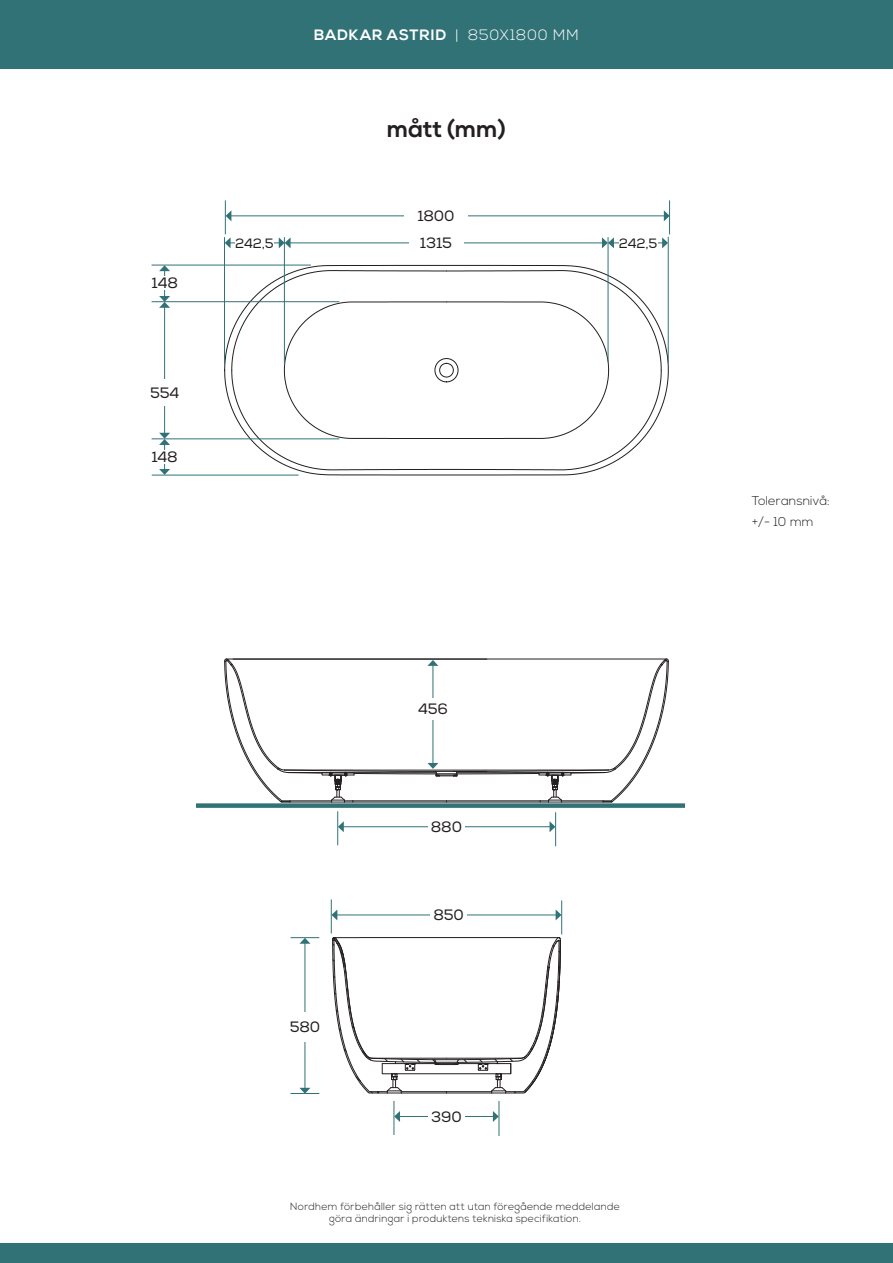
<style>
.page{position:relative;width:893px;height:1263px;background:#fff}
.page>*{position:absolute;margin:0;border:0;box-sizing:border-box;transform-origin:0 0}
.t1{font:700 24px "Nexa";letter-spacing:-.005em;color:#231f20}
.sid_2_h2_högerställd{font:15px "Nexa";letter-spacing:-.01em;color:#231f20}
.sid_2_h2{font:700 15px "Nexa";letter-spacing:.065em;color:#fff}
.sid_2_h2_högerställd-2{font:13.5px "Nexa";letter-spacing:-.01em;color:#231f20}
.sid_2_tabell_fakta{font:300 12.75px "Nexa";letter-spacing:.01em;color:#231f20}
.sid_2_bildtext{font:300 10.5px/12.6px "Nexa";letter-spacing:.025em;color:#231f20;text-align:center}
.s1{font-weight:300}
</style>
<div class="page">
<svg style="left:224px;top:265px;width:445px;height:211px"></svg>
<div style="left:0;top:0;width:893px;height:68px;background:#317276"></div>
<div style="left:0;top:1244px;width:893px;height:19px;background:#317276"></div>
<hr style="left:305px;top:943px;width:1px;height:146px;background:#317276">
<hr style="left:337px;top:914px;width:219px;height:1px;background:#317276">
<svg style="left:332px;top:910px;width:5px;height:10px"></svg>
<svg style="left:556px;top:910px;width:5px;height:10px"></svg>
<div style="left:288px;top:1012px;width:34px;height:30px;background:#fff"></div>
<svg style="left:291px;top:1088px;width:28px;height:6px"></svg>
<svg style="left:291px;top:937px;width:28px;height:7px"></svg>
<div style="left:430px;top:906px;width:37px;height:17px;background:#fff"></div>
<hr style="left:561px;top:900px;width:1px;height:34px;background:#317276">
<hr style="left:331px;top:899px;width:1px;height:34px;background:#317276">
<svg style="left:224px;top:658px;width:445px;height:145px"></svg>
<div style="left:416px;top:698px;width:34px;height:21px;background:#fff"></div>
<div style="left:196px;top:803px;width:489px;height:5px;background:#317276"></div>
<hr style="left:290px;top:242px;width:313px;height:1px;background:#317276">
<hr style="left:230px;top:242px;width:50px;height:1px;background:#317276">
<svg style="left:225px;top:237px;width:6px;height:11px"></svg>
<svg style="left:279px;top:237px;width:12px;height:11px"></svg>
<hr style="left:613px;top:242px;width:50px;height:1px;background:#317276">
<svg style="left:602px;top:237px;width:12px;height:11px"></svg>
<svg style="left:662px;top:237px;width:6px;height:11px"></svg>
<div style="left:619px;top:238px;width:38px;height:10px;background:#fff"></div>
<hr style="left:284px;top:237px;width:1px;height:128px;background:#317276">
<hr style="left:668px;top:237px;width:1px;height:126px;background:#317276">
<hr style="left:224px;top:237px;width:1px;height:128px;background:#317276">
<hr style="left:608px;top:237px;width:1px;height:125px;background:#317276">
<hr style="left:152px;top:439px;width:187px;height:1px;background:#317276">
<hr style="left:151px;top:265px;width:160px;height:1px;background:#317276">
<hr style="left:152px;top:301px;width:187px;height:1px;background:#317276">
<hr style="left:152px;top:475px;width:147px;height:1px;background:#317276">
<hr style="left:164px;top:307px;width:1px;height:127px;background:#317276">
<svg style="left:159px;top:433px;width:11px;height:42px"></svg>
<svg style="left:159px;top:265px;width:11px;height:43px"></svg>
<div style="left:148px;top:379px;width:34px;height:27px;background:#fff"></div>
<div style="left:152px;top:276px;width:26px;height:14px;background:#fff"></div>
<hr style="left:231px;top:215px;width:434px;height:1px;background:#317276">
<svg style="left:226px;top:211px;width:5px;height:10px"></svg>
<svg style="left:664px;top:210px;width:5px;height:11px"></svg>
<hr style="left:669px;top:200px;width:1px;height:34px;background:#317276">
<hr style="left:225px;top:200px;width:1px;height:34px;background:#317276">
<div style="left:409px;top:234px;width:54px;height:17px;background:#fff"></div>
<div style="left:404px;top:207px;width:64px;height:17px;background:#fff"></div>
<svg style="left:332px;top:937px;width:229px;height:157px"></svg>
<hr style="left:343px;top:826px;width:207px;height:1px;background:#317276">
<svg style="left:338px;top:821px;width:6px;height:11px"></svg>
<svg style="left:549px;top:821px;width:6px;height:11px"></svg>
<div style="left:428px;top:818px;width:37px;height:17px;background:#fff"></div>
<hr style="left:555px;top:812px;width:1px;height:34px;background:#317276">
<hr style="left:337px;top:811px;width:1px;height:34px;background:#317276">
<hr style="left:399px;top:1116px;width:95px;height:1px;background:#317276">
<svg style="left:395px;top:1111px;width:5px;height:11px"></svg>
<svg style="left:493px;top:1111px;width:6px;height:11px"></svg>
<div style="left:428px;top:1108px;width:37px;height:17px;background:#fff"></div>
<hr style="left:499px;top:1101px;width:1px;height:35px;background:#317276">
<hr style="left:394px;top:1101px;width:1px;height:34px;background:#317276">
<div style="left:235px;top:238px;width:39px;height:10px;background:#fff"></div>
<div style="left:151px;top:450px;width:27px;height:14px;background:#fff"></div>
<p class="sid_2_h2_högerställd" style="left:152px;top:274px;width:28px">148</p>
<p class="sid_2_h2_högerställd" style="left:150px;top:384px;width:31px">554</p>
<p class="sid_2_h2_högerställd" style="left:151px;top:448px;width:28px">148</p>
<p class="sid_2_h2_högerställd-2" style="left:235px;top:235px;width:40px">242,5</p>
<p class="sid_2_h2" style="left:314px;top:26px;width:266px">BADKAR ASTRID <span class="s1">| 850X1800 MM</span></p>
<p class="t1" style="left:387px;top:115px;width:120px">mått (mm)</p>
<p class="sid_2_h2_högerställd" style="left:417px;top:207px;width:39px">1800</p>
<p class="sid_2_h2_högerställd" style="left:420px;top:234px;width:34px">1315</p>
<p class="sid_2_h2_högerställd-2" style="left:619px;top:235px;width:40px">242,5</p>
<p class="sid_2_h2_högerställd" style="left:418px;top:700px;width:31px">456</p>
<p class="sid_2_h2_högerställd" style="left:431px;top:818px;width:33px">880</p>
<p class="sid_2_h2_högerställd" style="left:290px;top:1018px;width:32px">580</p>
<p class="sid_2_h2_högerställd" style="left:433px;top:906px;width:32px">850</p>
<p class="sid_2_h2_högerställd" style="left:431px;top:1107px;width:32px">390</p>
<p class="sid_2_bildtext" style="left:290px;top:1200px;width:331px">Nordhem förbehåller sig rätten att utan föregående meddelande göra ändringar i produktens tekniska specifikation.</p>
<p class="sid_2_tabell_fakta" style="left:752px;top:493px;width:80px">Toleransnivå:</p>
<p class="sid_2_tabell_fakta" style="left:752px;top:514px;width:63px">+/- 10 mm</p>
</div>
